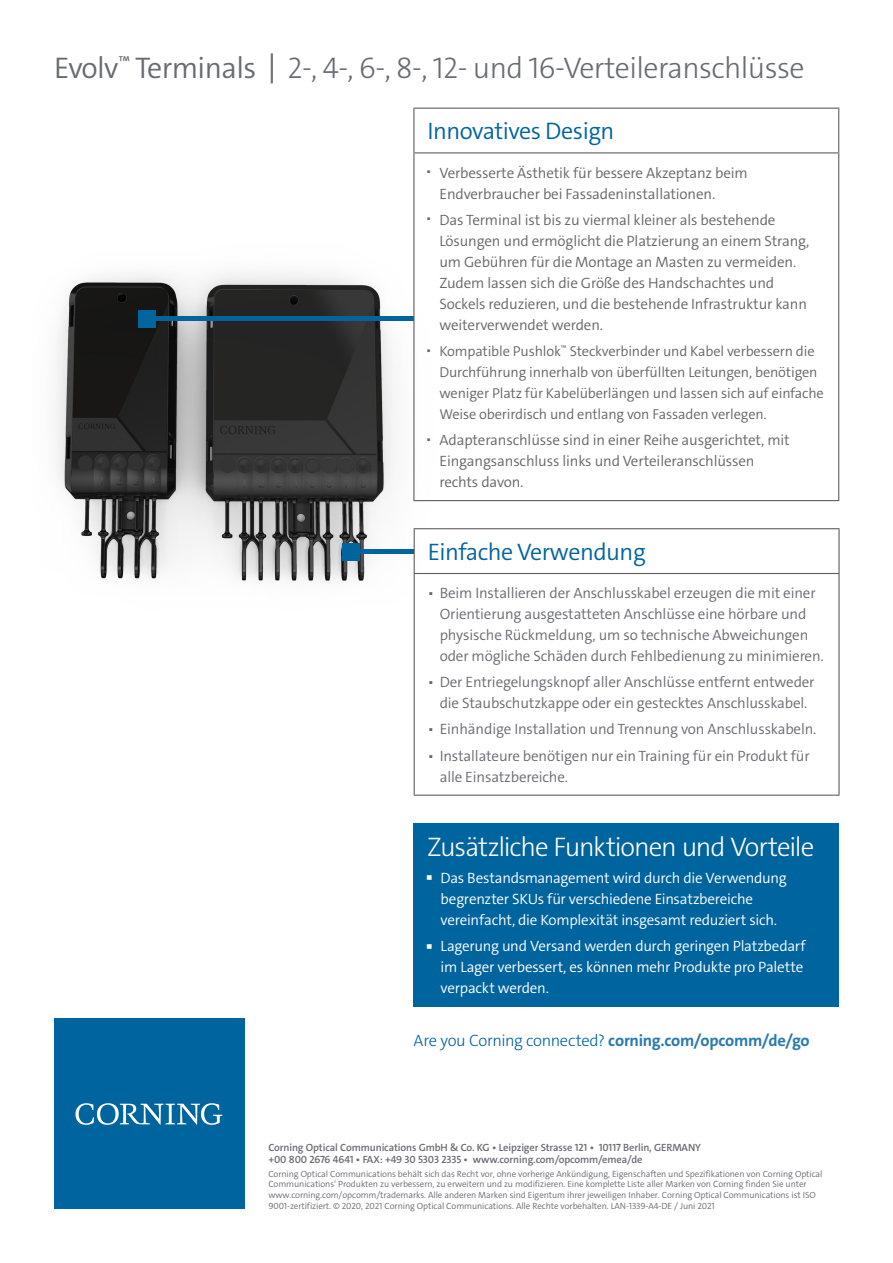
<style>
.page{position:relative;width:893px;height:1263px;background:#fff}
.page>*{position:absolute;margin:0;border:0;box-sizing:border-box;transform-origin:0 0}
.t1{font:300 30px "The Sans C4 s";letter-spacing:-.02em;color:#696b73}
.t2{font:300 27px "The Sans C4 s";letter-spacing:-.04em;color:#fff}
.t3{font:300 24px "The Sans C4 s";letter-spacing:-.02em;color:#00649e}
.t4{font:700 16.5px "The Sans C4 s";letter-spacing:-.015em;color:#297baf}
.t5{font:300 15px/21px "The Sans C4 s";letter-spacing:-.01em;color:#666}
.t6{font:300 15px/21px "The Sans C4 s";letter-spacing:-.01em;color:#696b73}
.t7{font:300 15px/21px "The Sans C4 s";letter-spacing:-.02em;color:#fff}
.t8{font:300 14.4px/21px "The Sans C4 s";letter-spacing:-.01em;color:#666}
.t9{font:600 10.5px "The Sans C4 s";letter-spacing:-.01em;color:#696b73}
.t10{font:300 9px/10.8px "The Sans C4 s";letter-spacing:-.01em;color:#696b73}
.t11{font:300 4.35px "The Sans C4 s";color:#696b73}
.s1{font-style:inherit}
.s2{font-weight:400}
.s3{font-weight:300;color:#00649e}
</style>
<div class="page">
<img style="left:56px;top:236px;width:396px;height:386px">
<hr style="left:358px;top:549px;width:56px;height:4px;background:#00649e">
<div style="left:343px;top:543px;width:17px;height:17px;background:#00649e"></div>
<div style="left:153px;top:316px;width:260px;height:5px;background:#00649e"></div>
<div style="left:139px;top:310px;width:17px;height:17px;background:#00649e"></div>
<div style="left:54px;top:1019px;width:190px;height:190px;background:#00649e"></div>
<svg style="left:75px;top:1103px;width:147px;height:22px"></svg>
<div style="left:414px;top:823px;width:425px;height:183px;background:#00649e"></div>
<hr style="left:413px;top:108px;width:426px;height:1px;background:#5f5f62">
<hr style="left:413px;top:109px;width:1px;height:43px;background:#5f5f62">
<hr style="left:838px;top:109px;width:1px;height:43px;background:#5f5f62">
<hr style="left:413px;top:152px;width:426px;height:1px;background:#5f5f62">
<hr style="left:413px;top:153px;width:1px;height:347px;background:#5f5f62">
<hr style="left:838px;top:153px;width:1px;height:347px;background:#5f5f62">
<hr style="left:413px;top:500px;width:426px;height:1px;background:#5f5f62">
<hr style="left:414px;top:528px;width:426px;height:1px;background:#5f5f62">
<hr style="left:414px;top:529px;width:1px;height:44px;background:#5f5f62">
<hr style="left:838px;top:529px;width:2px;height:44px;background:#5f5f62">
<hr style="left:414px;top:573px;width:426px;height:1px;background:#5f5f62">
<hr style="left:414px;top:574px;width:1px;height:221px;background:#5f5f62">
<hr style="left:838px;top:574px;width:2px;height:221px;background:#5f5f62">
<hr style="left:414px;top:795px;width:426px;height:1px;background:#5f5f62">
<p class="t1" style="left:54px;top:49px;width:752px"><span class="s1">Evolv</span><sup>™</sup> <span class="s1">Terminals</span> <span class="s2">|</span> 2-, 4-, 6-, 8-, 12- und 16-Verteileranschlüsse</p>
<p class="t3" style="left:427px;top:116px;width:189px">Innovatives Design</p>
<p class="t11" style="left:427px;top:168px;width:4px">▄</p>
<p class="t5" style="left:439px;top:162px;width:310px">Verbesserte Ästhetik für bessere Akzeptanz beim<br>Endverbraucher bei Fassadeninstallationen.</p>
<p class="t11" style="left:427px;top:215px;width:4px">▄</p>
<p class="t5" style="left:439px;top:209px;width:372px">Das Terminal ist bis zu viermal kleiner als bestehende Lösungen und ermöglicht die Platzierung an einem Strang, um Gebühren für die Montage an Masten zu vermeiden.<br>Zudem lassen sich die Größe des Handschachtes und Sockels reduzieren, und die bestehende Infrastruktur kann weiterverwendet werden.</p>
<p class="t11" style="left:427px;top:346px;width:4px">▄</p>
<p class="t8" style="left:439px;top:341px;width:386px">Kompatible Pushlok<sup>™</sup> Steckverbinder und Kabel verbessern die Durchführung innerhalb von überfüllten Leitungen, benötigen weniger Platz für Kabelüberlängen und lassen sich auf einfache Weise oberirdisch und entlang von Fassaden verlegen.</p>
<p class="t11" style="left:427px;top:435px;width:4px">▄</p>
<p class="t5" style="left:439px;top:430px;width:352px">Adapteranschlüsse sind in einer Reihe ausgerichtet, mit<br>Eingangsanschluss links und Verteileranschlüssen rechts davon.</p>
<p class="t3" style="left:428px;top:536px;width:220px">Einfache Verwendung</p>
<p class="t6" style="left:440px;top:583px;width:386px;text-indent:-12px">• Beim Installieren der Anschlusskabel erzeugen die mit einer Orientierung ausgestatteten Anschlüsse eine hörbare und physische Rückmeldung, um so technische Abweichungen oder mögliche Schäden durch Fehlbedienung zu minimieren.</p>
<p class="t6" style="left:428px;top:672px;width:388px;text-align:center">• Der Entriegelungsknopf aller Anschlüsse entfernt entweder die Staubschutzkappe oder ein gestecktes Anschlusskabel.</p>
<p class="t6" style="left:428px;top:719px;width:390px">• Einhändige Installation und Trennung von Anschlusskabeln.</p>
<p class="t6" style="left:440px;top:745px;width:372px;text-indent:-12px">• Installateure benötigen nur ein Training für ein Produkt für alle Einsatzbereiche.</p>
<p class="t2" style="left:427px;top:830px;width:389px">Zusätzliche Funktionen und Vorteile</p>
<p class="t7" style="left:441px;top:867px;width:348px;text-indent:-14px"><sup>▄</sup> Das Bestandsmanagement wird durch die Verwendung begrenzter SKUs für verschiedene Einsatzbereiche vereinfacht, die Komplexität insgesamt reduziert sich.</p>
<p class="t7" style="left:441px;top:935px;width:366px;text-indent:-14px"><sup>▄</sup> Lagerung und Versand werden durch geringen Platzbedarf im Lager verbessert, es können mehr Produkte pro Palette verpackt werden.</p>
<p class="t4" style="left:414px;top:1029px;width:398px"><span class="s3">Are you Corning connected?</span> corning.com/opcomm/de/go</p>
<p class="t9" style="left:268px;top:1141px;width:434px">Corning Optical Communications GmbH &amp; Co. KG • Leipziger Strasse 121 • 10117 Berlin, GERMANY</p>
<p class="t9" style="left:268px;top:1153px;width:376px">+00 800 2676 4641 • FAX: +49 30 5303 2335 • www.corning.com/opcomm/emea/de</p>
<p class="t10" style="left:268px;top:1168px;width:556px">Corning Optical Communications behält sich das Recht vor, ohne vorherige Ankündigung, Eigenschaften und Spezifikationen von Corning Optical Communications‘ Produkten zu verbessern, zu erweitern und zu modifizieren. Eine komplette Liste aller Marken von Corning finden Sie unter www.corning.com/opcomm/trademarks. Alle anderen Marken sind Eigentum ihrer jeweiligen Inhaber. Corning Optical Communications ist ISO 9001-zertifiziert. © 2020, 2021 Corning Optical Communications. Alle Rechte vorbehalten. LAN-1339-A4-DE / Juni 2021</p>
</div>
